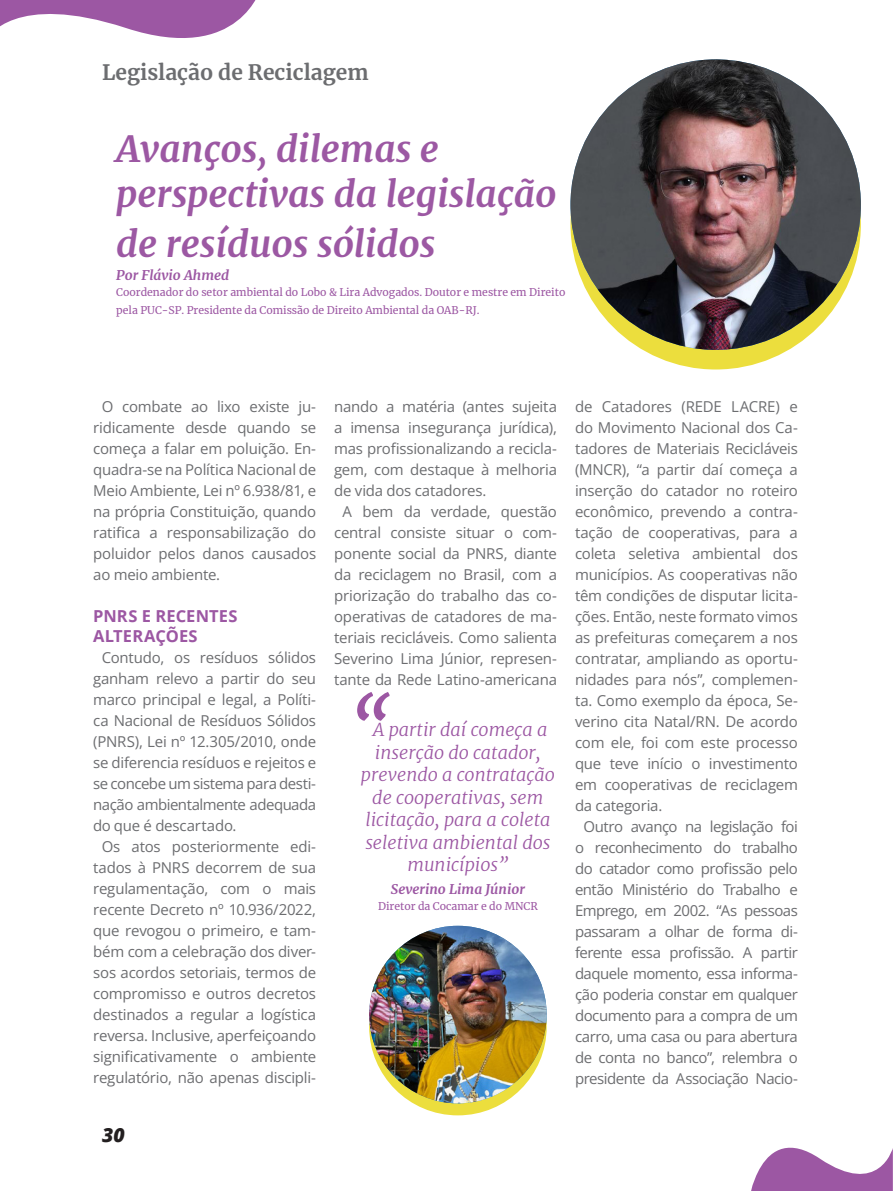
<style>
.page{position:relative;width:893px;height:1191px;background:#fff}
.page>*{position:absolute;margin:0;border:0;box-sizing:border-box;transform-origin:0 0}
.Titulo{font:italic 700 36.45px/44.7px "Merriweather";color:#9c58a3}
.Titulo-2{font:700 21px "Merriweather";color:#6c6d70}
.t1{font:italic 800 19.5px "Open Sans";color:#231f20}
.t2{font:italic 300 18px/22.5px "Merriweather";color:#9c57a3;text-align:center}
.Enter_Tit{font:700 16.5px/19.5px "Open Sans";letter-spacing:.01em;color:#9c57a3}
.Editorial_Text{font:15px/21px "Open Sans";letter-spacing:-.015em;color:#6c6d70;text-align:justify}
.Editorial_Text-2{font:15px/21px "Open Sans";letter-spacing:-.035em;color:#6c6d70;text-align:center}
.t3{font:italic 700 13.5px "Merriweather";color:#9c57a3}
.t4{font:10.5px/18px "Merriweather";color:#9c57a3}
</style>
<div class="page">
<svg style="left:0;top:0;width:256px;height:38px"></svg>
<div style="left:369px;top:937px;width:178px;height:178px;background:#ecde3d;border-radius:50%"></div>
<img style="left:369px;top:925px;width:178px;height:178px;border-radius:89px">
<svg style="left:357px;top:692px;width:33px;height:29px"></svg>
<div style="left:570px;top:79px;width:291px;height:290px;background:#ecde3d;border-radius:50%"></div>
<img style="left:570px;top:59px;width:291px;height:291px;border-radius:145px">
<svg style="left:751px;top:1147px;width:142px;height:44px"></svg>
<p class="Titulo-2" style="left:102px;top:58px;width:268px">Legislação de Reciclagem</p>
<p class="Titulo" style="left:116px;top:125px;width:442px">Avanços, dilemas e perspectivas da legislação</p>
<p class="Titulo" style="left:116px;top:221px;width:321px">de resíduos sólidos</p>
<p class="t3" style="left:116px;top:266px;width:115px">Por Flávio Ahmed</p>
<p class="t4" style="left:116px;top:283px;width:451px">Coordenador do setor ambiental do Lobo &amp; Lira Advogados. Doutor e mestre em Direito pela PUC-SP. Presidente da Comissão de Direito Ambiental da OAB-RJ.</p>
<p class="Editorial_Text" style="left:93px;top:395px;width:224px;text-indent:9px">O combate ao lixo existe ju&shy;ridicamente desde quando se começa a falar em poluição. En&shy;quadra-se na Política Nacional de Meio Ambiente, Lei nº 6.938/81, e na própria Constituição, quando ratifica a responsabilização do poluidor pelos danos causados ao meio ambiente.</p>
<p class="Enter_Tit" style="left:93px;top:606px;width:146px">PNRS E RECENTES<br>ALTERAÇÕES</p>
<p class="Editorial_Text" style="left:93px;top:646px;width:224px;text-indent:9px">Contudo, os resíduos sólidos ganham relevo a partir do seu marco principal e legal, a Políti&shy;ca Nacional de Resíduos Sólidos (PNRS), Lei nº 12.305/2010, onde se diferencia resíduos e rejeitos e se concebe um sistema para desti&shy;nação ambientalmente adequada do que é descartado.</p>
<p class="Editorial_Text" style="left:93px;top:835px;width:224px;text-align:center">Os atos posteriormente edi&shy;tados à PNRS decorrem de sua regulamentação, com o mais recente Decreto nº 10.936/2022, que revogou o primeiro, e tam&shy;bém com a celebração dos diver&shy;sos acordos setoriais, termos de compromisso e outros decretos destinados a regular a logística reversa. Inclusive, aperfeiçoando significativamente o ambiente regulatório, não apenas discipli-</p>
<h3 class="t1" style="left:102px;top:1120px;width:24px">30</h3>
<p class="Editorial_Text" style="left:334px;top:395px;width:224px">nando a matéria (antes sujeita a imensa insegurança jurídica), mas profissionalizando a recicla&shy;gem, com destaque à melhoria de vida dos catadores.</p>
<p class="Editorial_Text" style="left:334px;top:500px;width:224px;text-align:center">A bem da verdade, questão central consiste situar o com&shy;ponente social da PNRS, diante da reciclagem no Brasil, com a priorização do trabalho das co&shy;operativas de catadores de ma&shy;teriais recicláveis. Como salienta<br>Severino Lima Júnior, represen&shy;tante da Rede Latino-americana</p>
<p class="t2" style="left:361px;top:718px;width:195px">A partir daí começa a inserção do catador, prevendo a contratação de cooperativas, sem licitação, para a coleta seletiva ambiental dos municípios”</p>
<p class="t3" style="left:391px;top:879px;width:136px">Severino Lima Júnior</p>
<p class="t4" style="left:378px;top:897px;width:161px">Diretor da Cocamar e do MNCR</p>
<p class="Editorial_Text" style="left:575px;top:395px;width:224px">de Catadores (REDE LACRE) e do Movimento Nacional dos Ca&shy;tadores de Materiais Recicláveis (MNCR), “a partir daí começa a inserção do catador no roteiro econômico, prevendo a contra&shy;tação de cooperativas, para a coleta seletiva ambiental dos municípios. As cooperativas não têm condições de disputar licita&shy;ções. Então, neste formato vimos as prefeituras começarem a nos contratar, ampliando as oportu&shy;nidades para nós”, complemen&shy;ta. Como exemplo da época, Se&shy;verino cita Natal/RN. De acordo com ele, foi com este processo que teve início o investimento em cooperativas de reciclagem da categoria.</p>
<p class="Editorial_Text-2" style="left:575px;top:815px;width:224px">Outro avanço na legislação foi o reconhecimento do trabalho do catador como profissão pelo então Ministério do Trabalho e<br>Emprego, em 2002. “As pessoas passaram a olhar de forma di&shy;ferente essa profissão. A partir daquele momento, essa informa&shy;ção poderia constar em qualquer documento para a compra de um carro, uma casa ou para abertura de conta no banco”, relembra o presidente da Associação Nacio-</p>
</div>
